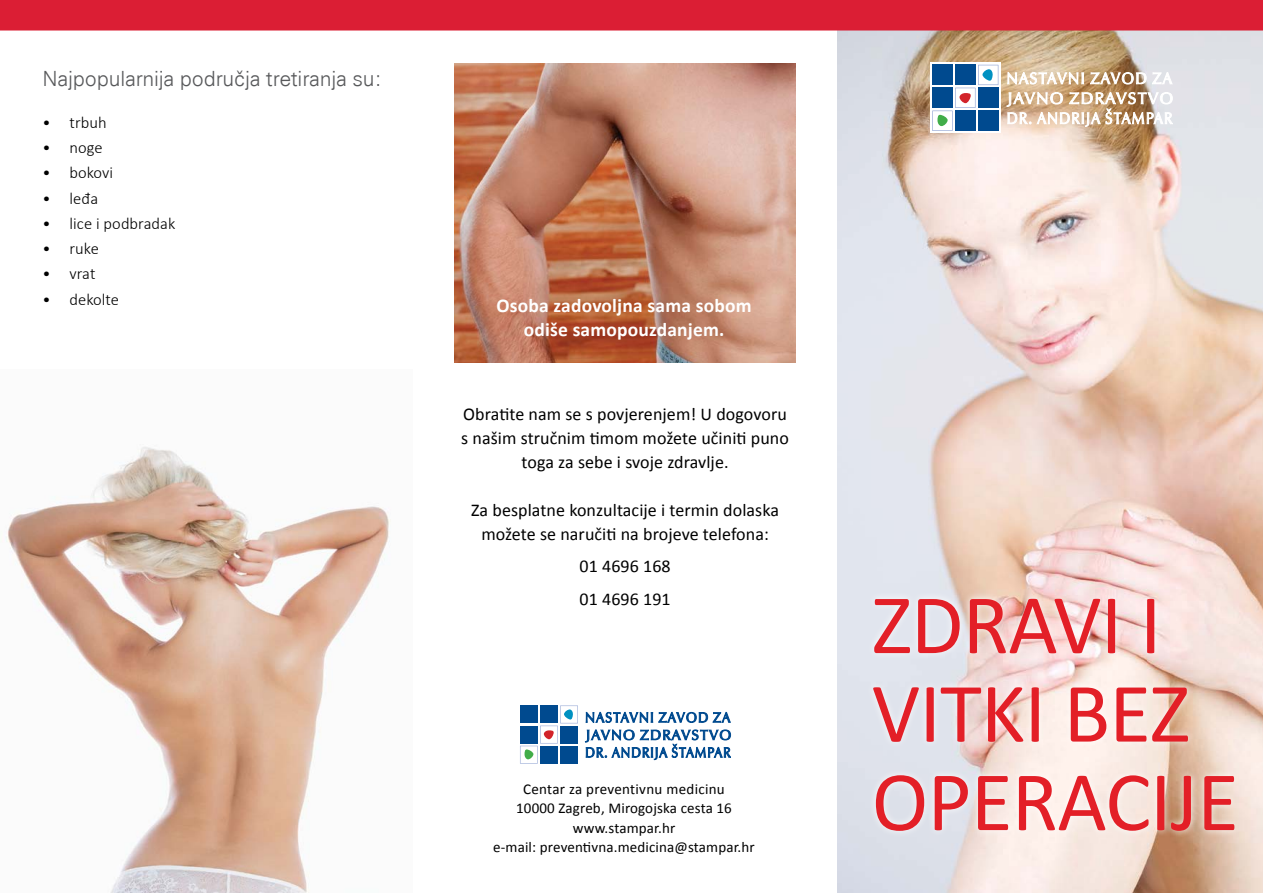
<style>
.page{position:relative;width:1263px;height:893px;background:#fff}
.page>*{position:absolute;margin:0;border:0;box-sizing:border-box;transform-origin:0 0}
.t1{font:85.5px/88.5px "Calibri";letter-spacing:-.01em;color:#e31f27}
.t2{font:300 21px "Zurich BT";letter-spacing:-.01em;color:#58595b}
.t3{font:700 19.5px/24px "Calibri";letter-spacing:.01em;color:#fff;text-align:center}
.t4{font:18px/24px "Calibri";letter-spacing:.005em;color:#000;text-align:center}
.t5{font:300 16.5px "Calibri";letter-spacing:.005em;color:#000}
.t6{font:15px/19.5px "Calibri";letter-spacing:.01em;color:#000;text-align:center}
</style>
<div class="page">
<img style="left:838px;top:31px;width:425px;height:862px">
<img style="left:6px;top:447px;width:385px;height:446px">
<div style="left:0;top:0;width:1263px;height:31px;background:#db1e34"></div>
<img style="left:455px;top:64px;width:340px;height:298px">
<div style="left:866px;top:592px;width:375px;height:246px;background:#fff;opacity:.9"></div>
<svg style="left:930px;top:63px;width:70px;height:70px"></svg>
<svg style="left:932px;top:65px;width:66px;height:66px"></svg>
<svg style="left:1007px;top:71px;width:77px;height:13px"></svg>
<svg style="left:1090px;top:71px;width:56px;height:13px"></svg>
<svg style="left:1152px;top:71px;width:20px;height:13px"></svg>
<svg style="left:1007px;top:91px;width:165px;height:36px"></svg>
<div style="left:518px;top:704px;width:62px;height:61px;background:linear-gradient(to bottom,#fff,#fff)"></div>
<div style="left:520px;top:705px;width:18px;height:18px;background:#004a8f"></div>
<div style="left:540px;top:705px;width:18px;height:18px;background:#004a8f"></div>
<svg style="left:520px;top:706px;width:58px;height:57px"></svg>
<svg style="left:585px;top:711px;width:146px;height:49px"></svg>
<p class="t2" style="left:43px;top:65px;width:341px">Najpopularnija područja tretiranja su:</p>
<p class="t5" style="left:43px;top:112px;width:66px">• trbuh</p>
<p class="t5" style="left:43px;top:137px;width:62px">• noge</p>
<p class="t5" style="left:43px;top:163px;width:72px">• bokovi</p>
<p class="t5" style="left:43px;top:188px;width:57px">• leđa</p>
<p class="t5" style="left:43px;top:213px;width:134px">• lice i podbradak</p>
<p class="t5" style="left:43px;top:238px;width:58px">• ruke</p>
<p class="t5" style="left:43px;top:264px;width:54px">• vrat</p>
<p class="t5" style="left:43px;top:289px;width:78px">• dekolte</p>
<p class="t3" style="left:496px;top:293px;width:257px">Osoba zadovoljna sama sobom odiše samopouzdanjem.</p>
<p class="t4" style="left:461px;top:401px;width:329px">Obratite nam se s povjerenjem! U dogovoru s našim stručnim timom možete učiniti puno toga za sebe i svoje zdravlje.</p>
<p class="t4" style="left:471px;top:497px;width:309px">Za besplatne konzultacije i termin dolaska možete se naručiti na brojeve telefona:</p>
<p class="t4" style="left:579px;top:550px;width:93px;line-height:32.5px;text-align:left">01 4696 168<br>01 4696 191</p>
<p class="t6" style="left:493px;top:778px;width:263px">Centar za preventivnu medicinu<br>10000 Zagreb, Mirogojska cesta 16 www.stampar.hr<br>e-mail: preventivna.medicina@stampar.hr</p>
<h1 class="t1" style="left:872px;top:578px;width:369px">ZDRAVI I<br>VITKI BEZ<br>OPERACIJE</h1>
</div>
